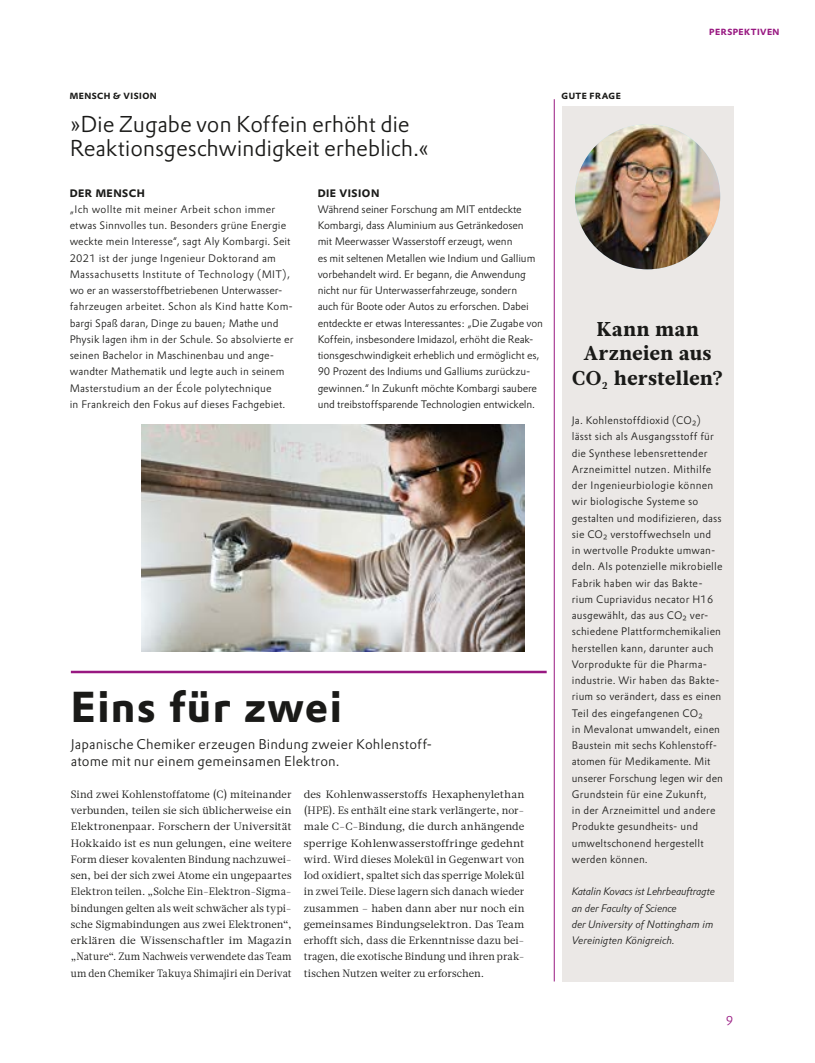
<style>
.page{position:relative;width:815px;height:1063px;background:#fff}
.page>*{position:absolute;margin:0;border:0;box-sizing:border-box;transform-origin:0 0}
.t1{font:700 42.5px "Evonik Prokyon";letter-spacing:.03em;color:#1a1a18}
.t2{font:300 22.5px/24.4px "Evonik Prokyon";letter-spacing:-.01em;color:#1a1a18}
.t3{font:900 20px/24.4px "Glosa Text";letter-spacing:.03em;color:#1a1a18;text-align:center}
.t4{font:300 13.75px/17.5px "Evonik Prokyon";letter-spacing:.01em;color:#1a1a18}
.t5{font:300 12.5px "Evonik Prokyon";color:#981881}
.t6{font:300 10.62px/16.2px "Evonik Prokyon";letter-spacing:.01em;color:#1a1a18}
.t7{font:300 10.62px/16.2px "Evonik Prokyon";letter-spacing:-.01em;color:#1a1a18}
.t8{font:10.62px/16.2px "Glosa Text";color:#1a1a18;text-align:justify}
.t9{font:10.62px/16.2px "Glosa Text";color:#1a1a18;text-align:justify;scale:1.05 1}
.t10{font:italic 300 10.62px/16.2px "Evonik Prokyon";letter-spacing:-.02em;color:#1a1a18}
.t11{font:700 10.62px "Evonik Prokyon";letter-spacing:.045em;color:#1a1a18}
.t12{font:700 8.75px "Evonik Prokyon";letter-spacing:.055em;color:#1a1a18}
.t13{font:700 8.75px "Evonik Prokyon";letter-spacing:.05em;color:#981881}
</style>
<div class="page">
<div style="left:562px;top:106px;width:171px;height:875px;background:#ebe8e6"></div>
<img style="left:575px;top:124px;width:145px;height:145px;border-radius:73px">
<hr style="left:71px;top:671px;width:476px;height:2px;background:#981881">
<hr style="left:554px;top:99px;width:1px;height:882px;background:#981881">
<img style="left:142px;top:424px;width:382px;height:228px">
<p class="t12" style="left:70px;top:89px;width:89px">MENSCH &amp; VISION</p>
<p class="t12" style="left:562px;top:89px;width:61px">GUTE FRAGE</p>
<h2 class="t2" style="left:70px;top:110px;width:361px">»Die Zugabe von Koffein erhöht die<br>Reaktionsgeschwindigkeit erheblich.«</h2>
<p class="t13" style="left:709px;top:24px;width:72px">PERSPEKTIVEN</p>
<p class="t11" style="left:70px;top:184px;width:77px">DER MENSCH</p>
<p class="t6" style="left:70px;top:200px;width:225px">„Ich wollte mit meiner Arbeit schon immer etwas Sinnvolles tun. Besonders grüne Energie weckte mein Interesse“, sagt Aly Kombargi. Seit 2021 ist der junge Ingenieur Doktorand am Massachusetts Institute of Technology (MIT), wo er an wasserstoffbetriebenen Unterwasser&shy;fahrzeugen arbeitet. Schon als Kind hatte Kom&shy;bargi Spaß daran, Dinge zu bauen; Mathe und Physik lagen ihm in der Schule. So absolvierte er seinen Bachelor in Maschinenbau und ange&shy;wandter Mathematik und legte auch in seinem Masterstudium an der École polytechnique<br>in Frankreich den Fokus auf dieses Fachgebiet.</p>
<p class="t11" style="left:318px;top:184px;width:63px">DIE VISION</p>
<p class="t7" style="left:318px;top:200px;width:227px">Während seiner Forschung am MIT entdeckte Kombargi, dass Aluminium aus Getränkedosen<br>mit Meerwasser Wasserstoff erzeugt, wenn<br>es mit seltenen Metallen wie Indium und Gallium vorbehandelt wird. Er begann, die Anwendung nicht nur für Unterwasserfahrzeuge, sondern<br>auch für Boote oder Autos zu erforschen. Dabei entdeckte er etwas Interessantes: „Die Zugabe von Koffein, insbesondere Imidazol, erhöht die Reak&shy;tionsgeschwindigkeit erheblich und ermöglicht es, 90 Prozent des Indiums und Galliums zurückzu&shy;gewinnen.“ In Zukunft möchte Kombargi saubere und treibstoffsparende Technologien entwickeln.</p>
<h1 class="t1" style="left:71px;top:672px;width:273px">Eins für zwei</h1>
<p class="t4" style="left:71px;top:734px;width:363px">Japanische Chemiker erzeugen Bindung zweier Kohlenstoff&shy;atome mit nur einem gemeinsamen Elektron.</p>
<p class="t8" style="left:71px;top:786px;width:222px">Sind zwei Kohlenstoffatome (C) miteinander verbunden, teilen sie sich üblicherweise ein Elektronenpaar. Forschern der Universität Hokkaido ist es nun gelungen, eine weitere Form dieser kovalenten Bindung nachzuwei&shy;sen, bei der sich zwei Atome ein ungepaartes Elektron teilen. „Solche Ein-Elektron-Sigma&shy;bindungen gelten als weit schwächer als typi&shy;sche Sigmabindungen aus zwei Elektronen“, erklären die Wissenschaftler im Magazin „Nature“. Zum Nachweis verwendete das Team um den Chemiker Takuya Shimajiri ein Derivat</p>
<p class="t9" style="left:304px;top:786px;width:212px">des Kohlenwasserstoffs Hexaphenylethan (HPE). Es enthält eine stark verlängerte, nor&shy;male C-C-Bindung, die durch anhängende sperrige Kohlenwasserstoffringe gedehnt wird. Wird dieses Molekül in Gegenwart von Iod oxidiert, spaltet sich das sperrige Molekül in zwei Teile. Diese lagern sich danach wieder zusammen – haben dann aber nur noch ein gemeinsames Bindungselektron. Das Team erhofft sich, dass die Erkenntnisse dazu bei&shy;tragen, die exotische Bindung und ihren prak&shy;tischen Nutzen weiter zu erforschen.</p>
<h3 class="t3" style="left:572px;top:317px;width:152px">Kann man<br>Arzneien aus<br>CO₂ herstellen?</h3>
<p class="t6" style="left:572px;top:412px;width:153px">Ja. Kohlenstoffdioxid (CO2) lässt sich als Ausgangsstoff für die Synthese lebensrettender<br>Arzneimittel nutzen. Mithilfe der Ingenieurbiologie können wir biologische Systeme so gestalten und modifizieren, dass sie CO2 verstoffwechseln und<br>in wertvolle Produkte umwan&shy;deln. Als potenzielle mikrobielle<br>Fabrik haben wir das Bakte&shy;rium Cupriavidus necator H16 ausgewählt, das aus CO2 ver&shy;schiedene Plattformchemikalien herstellen kann, darunter auch<br>Vorprodukte für die Pharma&shy;industrie. Wir haben das Bakte&shy;rium so verändert, dass es einen<br>Teil des eingefangenen CO2<br>in Mevalonat umwandelt, einen<br>Baustein mit sechs Kohlenstoff&shy;atomen für Medikamente. Mit unserer Forschung legen wir den<br>Grundstein für eine Zukunft,<br>in der Arzneimittel und andere<br>Produkte gesundheits- und umweltschonend hergestellt werden können.</p>
<p class="t10" style="left:572px;top:883px;width:145px">Katalin Kovacs ist Lehrbeauftragte an der Faculty of Science<br>der University of Nottingham im<br>Vereinigten Königreich.</p>
<p class="t5" style="left:726px;top:1011px;width:9px">9</p>
</div>
